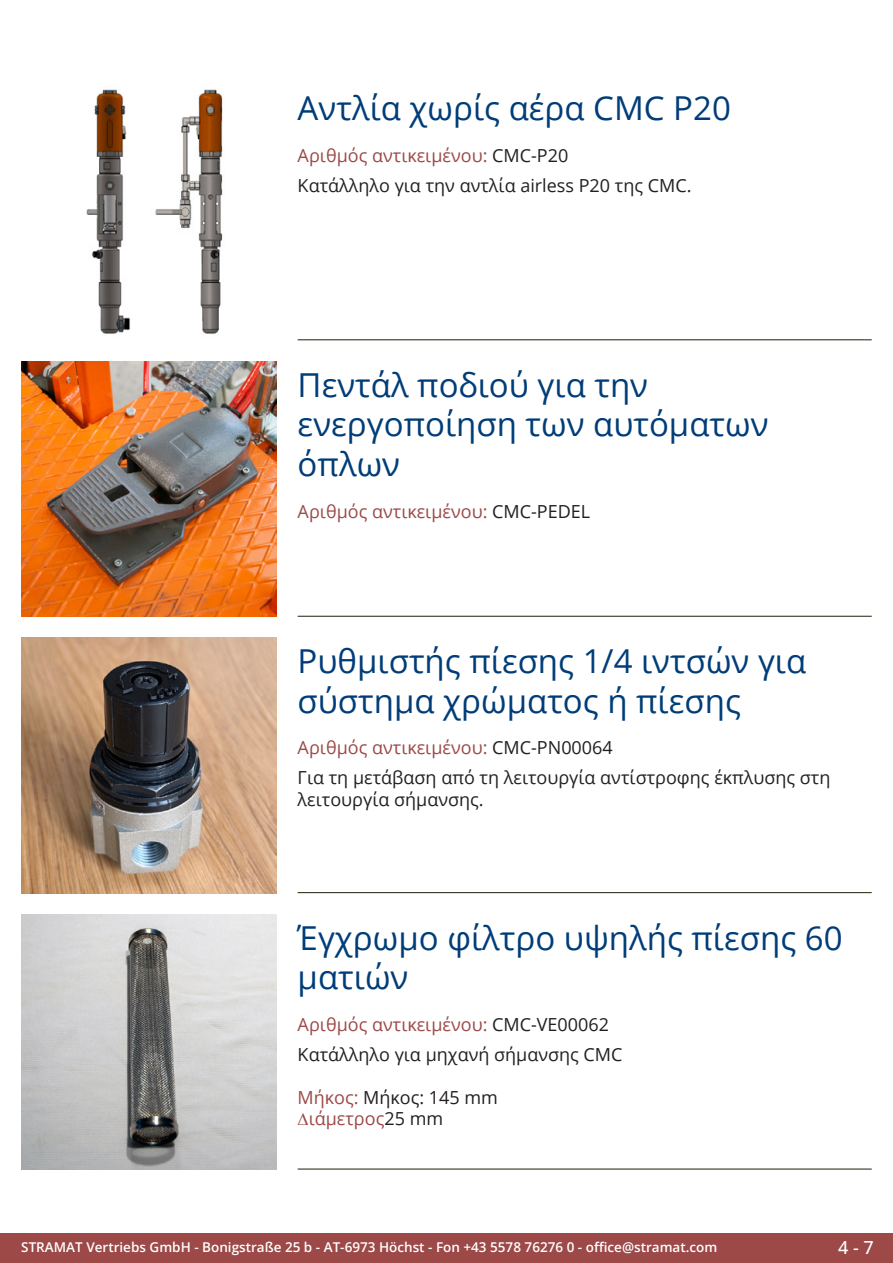
<style>
.page{position:relative;width:893px;height:1263px;background:#fff}
.page>*{position:absolute;margin:0;border:0;box-sizing:border-box;transform-origin:0 0}
.Produkttitel{font:33px/39.6px "Open Sans";color:#003d78}
.Beschreibung_Text{font:18px/21.6px "Open Sans";color:#231f20}
.TechDaten_Überschrif{font:18px "Open Sans";color:#9c4948}
.t1{font:500 18px "Open Sans";color:#fff}
.t2{font:600 13.5px "Open Sans";color:#fff}
.s1{color:#231f20}
.s2{color:#9c4948}
</style>
<div class="page">
<div style="left:0;top:1233px;width:893px;height:30px;background:#9c4948"></div>
<hr style="left:298px;top:340px;width:574px;height:1px;background:#201d08">
<hr style="left:298px;top:616px;width:574px;height:1px;background:#201d08">
<hr style="left:298px;top:892px;width:574px;height:1px;background:#201d08">
<hr style="left:298px;top:1169px;width:574px;height:1px;background:#201d08">
<img style="left:86px;top:89px;width:137px;height:245px">
<img style="left:21px;top:361px;width:255px;height:256px">
<img style="left:21px;top:638px;width:255px;height:255px">
<img style="left:21px;top:914px;width:255px;height:255px">
<p class="Produkttitel" style="left:298px;top:88px;width:435px">Αντλία χωρίς αέρα CMC P20</p>
<p class="TechDaten_Überschrif" style="left:298px;top:143px;width:272px">Αριθμός αντικειμένου: <span class="s1">CMC-P20</span></p>
<p class="Beschreibung_Text" style="left:298px;top:174px;width:395px">Κατάλληλο για την αντλία airless P20 της CMC.</p>
<p class="Produkttitel" style="left:298px;top:364px;width:472px">Πεντάλ ποδιού για την ενεργοποίηση των αυτόματων όπλων</p>
<p class="TechDaten_Überschrif" style="left:298px;top:499px;width:294px">Αριθμός αντικειμένου: <span class="s1">CMC-PEDEL</span></p>
<p class="Produkttitel" style="left:298px;top:640px;width:510px">Ρυθμιστής πίεσης 1/4 ιντσών για σύστημα χρώματος ή πίεσης</p>
<p class="TechDaten_Überschrif" style="left:298px;top:735px;width:317px">Αριθμός αντικειμένου: <span class="s1">CMC-PN00064</span></p>
<p class="Beschreibung_Text" style="left:298px;top:766px;width:534px">Για τη μετάβαση από τη λειτουργία αντίστροφης έκπλυσης στη λειτουργία σήμανσης.</p>
<p class="Produkttitel" style="left:298px;top:917px;width:546px">Έγχρωμο φίλτρο υψηλής πίεσης 60 ματιών</p>
<p class="TechDaten_Überschrif" style="left:298px;top:1012px;width:313px">Αριθμός αντικειμένου: <span class="s1">CMC-VE00062</span></p>
<p class="Beschreibung_Text" style="left:298px;top:1043px;width:326px">Κατάλληλο για μηχανή σήμανσης CMC</p>
<p class="Beschreibung_Text" style="left:309px;top:1086px;width:191px;text-indent:-11px"><span class="s2">Μήκος:</span> Μήκος: 145 mm <span class="s2">ιάμετρος</span>25 mm</p>
<p class="t2" style="left:21px;top:1238px;width:698px">STRAMAT Vertriebs GmbH - Bonigstraße 25 b - AT-6973 Höchst - Fon +43 5578 76276 0 - office@stramat.com</p>
<p class="t1" style="left:838px;top:1234px;width:37px">4 - 7</p>
</div>
